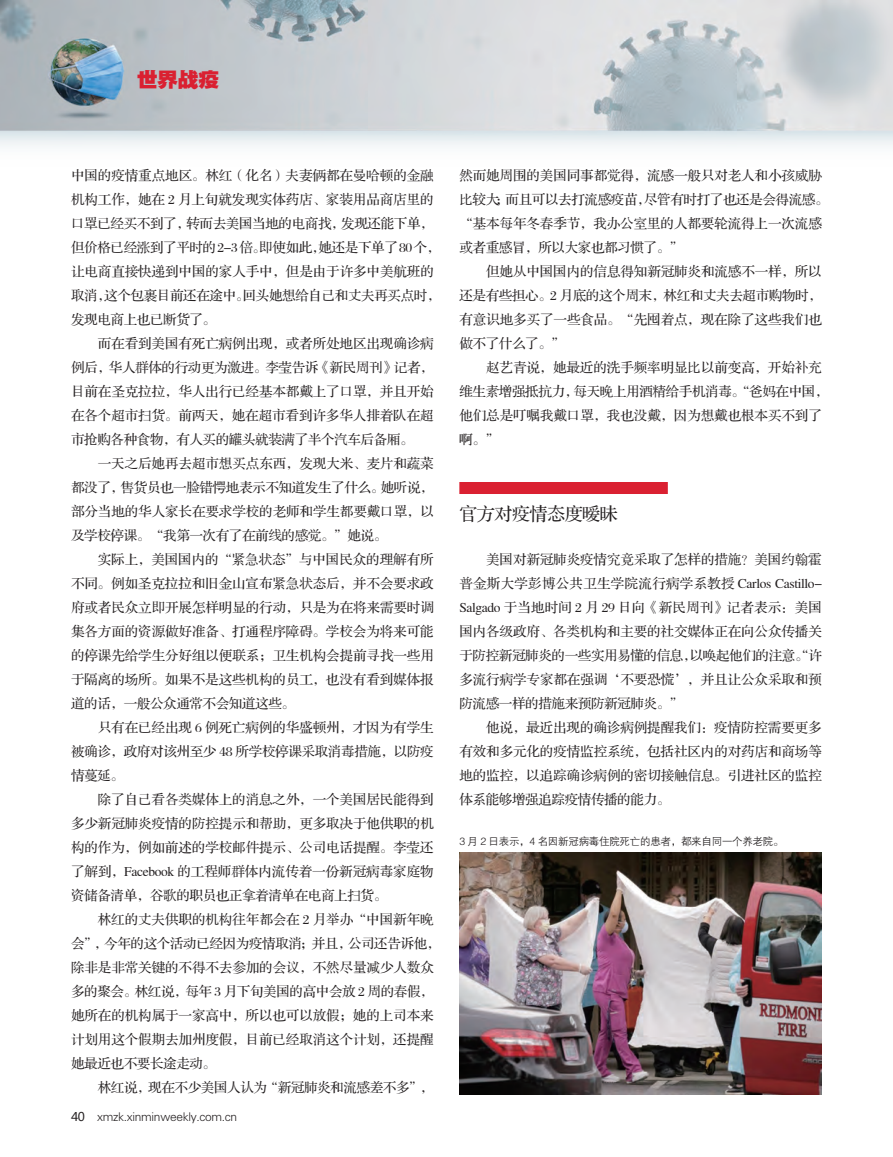
<style>
.page{position:relative;width:893px;height:1157px;background:#fff}
.page>*{position:absolute;margin:0;border:0;box-sizing:border-box;transform-origin:0 0}
.t1{font:21px "FZYDTHJW GB1 0";color:#da2031}
.t2{font:18px "FZS3 K GBK1 0";letter-spacing:-.025em;color:#231f20}
.t3{font:13.5px "FZS3 JW GB1 0";letter-spacing:-.005em;color:#231f20}
.t4{font:13.5px "FZS3 JW GB1 0";letter-spacing:-.025em;color:#231f20}
.t5{font:13.5px "FZS3 JW GB1 0";letter-spacing:.02em;color:#231f20}
.t6{font:13.5px "FZS3 JW GB1 0";letter-spacing:.015em;color:#231f20}
.t7{font:12px "FZXH1 JW GB1 0";letter-spacing:-.025em;color:#231f20}
.t8{font:10.5px "FZZDXJW GB1 0";letter-spacing:-.025em;color:#231f20}
.s1{font-family:"Microsoft Ya Hei"}
</style>
<div class="page">
<img style="left:0;top:0;width:893px;height:147px">
<div style="left:459px;top:482px;width:209px;height:12px;background:#da2031"></div>
<img style="left:459px;top:853px;width:363px;height:241px">
<h1 class="t1" style="left:137px;top:68px;width:84px">世界战疫</h1>
<p class="t3" style="left:71px;top:168px;width:364px">中国的疫情重点地区。林红（化名）夫妻俩都在曼哈顿的金融</p>
<p class="t3" style="left:71px;top:192px;width:364px">机构工作，她在 2 月上旬就发现实体药店、家装用品商店里的</p>
<p class="t4" style="left:71px;top:216px;width:364px">口罩已经买不到了，转而去美国当地的电商找，发现还能下单，</p>
<p class="t4" style="left:71px;top:240px;width:371px">但价格已经涨到了平时的2-3倍。即使如此，她还是下单了80个，</p>
<p class="t3" style="left:71px;top:264px;width:364px">让电商直接快递到中国的家人手中，但是由于许多中美航班的</p>
<p class="t4" style="left:71px;top:288px;width:371px">取消，这个包裹目前还在途中。回头她想给自己和丈夫再买点时，</p>
<p class="t4" style="left:71px;top:312px;width:147px">发现电商上也已断货了。</p>
<p class="t3" style="left:98px;top:336px;width:337px">而在看到美国有死亡病例出现，或者所处地区出现确诊病</p>
<p class="t4" style="left:71px;top:360px;width:364px">例后，华人群体的行动更为激进。李莹告诉《新民周刊》记者，</p>
<p class="t3" style="left:71px;top:384px;width:364px">目前在圣克拉拉，华人出行已经基本都戴上了口罩，并且开始</p>
<p class="t3" style="left:71px;top:408px;width:364px">在各个超市扫货。前两天，她在超市看到许多华人排着队在超</p>
<p class="t4" style="left:71px;top:432px;width:344px">市抢购各种食物，有人买的罐头就装满了半个汽车后备厢。</p>
<p class="t3" style="left:98px;top:456px;width:337px">一天之后她再去超市想买点东西，发现大米、麦片和蔬菜</p>
<p class="t4" style="left:71px;top:480px;width:364px">都没了，售货员也一脸错愕地表示不知道发生了什么。她听说，</p>
<p class="t3" style="left:71px;top:504px;width:364px">部分当地的华人家长在要求学校的老师和学生都要戴口罩，以</p>
<p class="t4" style="left:71px;top:528px;width:318px">及学校停课。“我第一次有了在前线的感觉。”她说。</p>
<p class="t3" style="left:98px;top:552px;width:337px">实际上，美国国内的“紧急状态”与中国民众的理解有所</p>
<p class="t3" style="left:71px;top:576px;width:364px">不同。例如圣克拉拉和旧金山宣布紧急状态后，并不会要求政</p>
<p class="t3" style="left:71px;top:600px;width:364px">府或者民众立即开展怎样明显的行动，只是为在将来需要时调</p>
<p class="t3" style="left:71px;top:624px;width:364px">集各方面的资源做好准备、打通程序障碍。学校会为将来可能</p>
<p class="t3" style="left:71px;top:648px;width:364px">的停课先给学生分好组以便联系；卫生机构会提前寻找一些用</p>
<p class="t3" style="left:71px;top:672px;width:364px">于隔离的场所。如果不是这些机构的员工，也没有看到媒体报</p>
<p class="t4" style="left:71px;top:696px;width:226px">道的话，一般公众通常不会知道这些。</p>
<p class="t3" style="left:98px;top:720px;width:337px">只有在已经出现 6 例死亡病例的华盛顿州，才因为有学生</p>
<p class="t4" style="left:71px;top:744px;width:364px">被确诊，政府对该州至少 48 所学校停课采取消毒措施，以防疫</p>
<p class="t3" style="left:71px;top:768px;width:54px">情蔓延。</p>
<p class="t3" style="left:98px;top:792px;width:337px">除了自己看各类媒体上的消息之外，一个美国居民能得到</p>
<p class="t3" style="left:71px;top:816px;width:364px">多少新冠肺炎疫情的防控提示和帮助，更多取决于他供职的机</p>
<p class="t3" style="left:71px;top:840px;width:364px">构的作为，例如前述的学校邮件提示、公司电话提醒。李莹还</p>
<p class="t3" style="left:71px;top:864px;width:364px">了解到，Facebook 的工程师群体内流传着一份新冠病毒家庭物</p>
<p class="t4" style="left:71px;top:888px;width:318px">资储备清单，谷歌的职员也正拿着清单在电商上扫货。</p>
<p class="t3" style="left:98px;top:912px;width:337px">林红的丈夫供职的机构往年都会在 2 月举办“中国新年晚</p>
<p class="t4" style="left:71px;top:936px;width:371px">会”，今年的这个活动已经因为疫情取消；并且，公司还告诉他，</p>
<p class="t3" style="left:71px;top:960px;width:364px">除非是非常关键的不得不去参加的会议，不然尽量减少人数众</p>
<p class="t4" style="left:71px;top:984px;width:364px">多的聚会。林红说，每年 3 月下旬美国的高中会放 2 周的春假，</p>
<p class="t3" style="left:71px;top:1008px;width:364px">她所在的机构属于一家高中，所以也可以放假；她的上司本来</p>
<p class="t3" style="left:71px;top:1032px;width:364px">计划用这个假期去加州度假，目前已经取消这个计划，还提醒</p>
<p class="t4" style="left:71px;top:1056px;width:147px">她最近也不要长途走动。</p>
<p class="t4" style="left:98px;top:1080px;width:337px">林红说，现在不少美国人认为“新冠肺炎和流感差不多”，</p>
<p class="t7" style="left:71px;top:1109px;width:168px"><span class="s1">40</span> xmzk.xinminweekly.com.cn</p>
<p class="t3" style="left:459px;top:168px;width:364px">然而她周围的美国同事都觉得，流感一般只对老人和小孩威胁</p>
<p class="t4" style="left:459px;top:192px;width:371px">比较大；而且可以去打流感疫苗，尽管有时打了也还是会得流感。</p>
<p class="t3" style="left:459px;top:216px;width:364px">“基本每年冬春季节，我办公室里的人都要轮流得上一次流感</p>
<p class="t4" style="left:459px;top:240px;width:226px">或者重感冒，所以大家也都习惯了。”</p>
<p class="t3" style="left:486px;top:264px;width:337px">但她从中国国内的信息得知新冠肺炎和流感不一样，所以</p>
<p class="t4" style="left:459px;top:288px;width:364px">还是有些担心。2 月底的这个周末，林红和丈夫去超市购物时，</p>
<p class="t3" style="left:459px;top:312px;width:364px">有意识地多买了一些食品。“先囤着点，现在除了这些我们也</p>
<p class="t3" style="left:459px;top:336px;width:107px">做不了什么了。”</p>
<p class="t3" style="left:486px;top:360px;width:337px">赵艺青说，她最近的洗手频率明显比以前变高，开始补充</p>
<p class="t4" style="left:459px;top:384px;width:371px">维生素增强抵抗力，每天晚上用酒精给手机消毒。“爸妈在中国，</p>
<p class="t3" style="left:459px;top:408px;width:364px">他们总是叮嘱我戴口罩，我也没戴，因为想戴也根本买不到了</p>
<p class="t3" style="left:459px;top:432px;width:41px">啊。”</p>
<p class="t2" style="left:459px;top:504px;width:160px">官方对疫情态度暧昧</p>
<p class="t3" style="left:486px;top:552px;width:337px">美国对新冠肺炎疫情究竟采取了怎样的措施？美国约翰霍</p>
<p class="t5" style="left:459px;top:576px;width:364px">普金斯大学彭博公共卫生学院流行病学系教授 Carlos Castillo-</p>
<p class="t6" style="left:459px;top:600px;width:364px">Salgado 于当地时间 2 月 29 日向《新民周刊》记者表示：美国</p>
<p class="t3" style="left:459px;top:624px;width:364px">国内各级政府、各类机构和主要的社交媒体正在向公众传播关</p>
<p class="t4" style="left:459px;top:648px;width:364px">于防控新冠肺炎的一些实用易懂的信息，以唤起他们的注意。“许</p>
<p class="t3" style="left:459px;top:672px;width:364px">多流行病学专家都在强调‘不要恐慌’，并且让公众采取和预</p>
<p class="t4" style="left:459px;top:696px;width:226px">防流感一样的措施来预防新冠肺炎。”</p>
<p class="t3" style="left:486px;top:720px;width:337px">他说，最近出现的确诊病例提醒我们：疫情防控需要更多</p>
<p class="t3" style="left:459px;top:744px;width:364px">有效和多元化的疫情监控系统，包括社区内的对药店和商场等</p>
<p class="t3" style="left:459px;top:768px;width:364px">地的监控，以追踪确诊病例的密切接触信息。引进社区的监控</p>
<p class="t4" style="left:459px;top:792px;width:212px">体系能够增强追踪疫情传播的能力。</p>
<p class="t8" style="left:459px;top:835px;width:326px">3 月 2 日表示，4 名因新冠病毒住院死亡的患者，都来自同一个养老院。</p>
</div>
